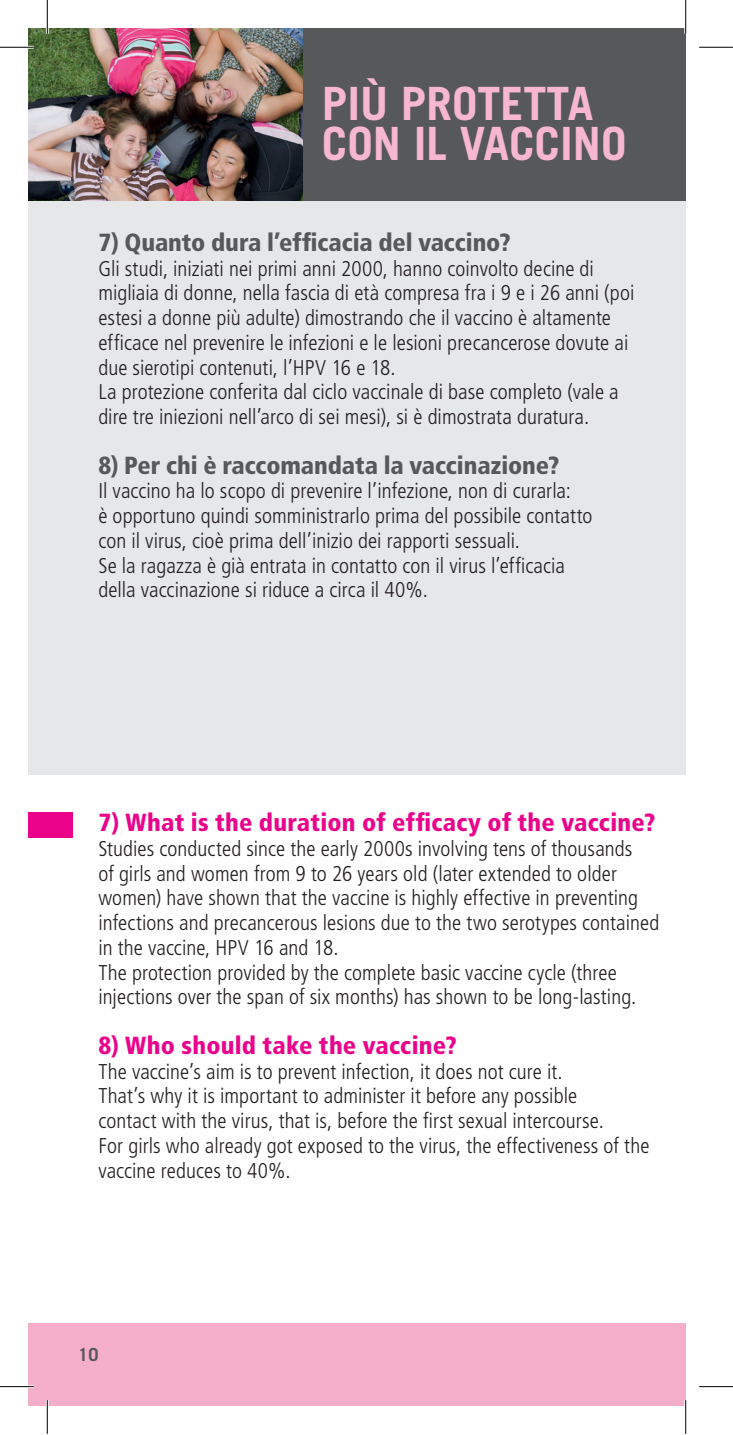
<style>
.page{position:relative;width:733px;height:1435px;background:#fff}
.page>*{position:absolute;margin:0;border:0;box-sizing:border-box;transform-origin:0 0}
.t1{font:700 45.9px/40.5px "Trade Gothic LT Std";color:#f6b7cf}
.Domanda{font:900 condensed 24.75px "Frutiger LT Std";letter-spacing:-.005em;color:#57585a}
.Domanda-2{font:900 condensed 24.75px "Frutiger LT Std";letter-spacing:.01em;color:#eb028b}
.Testo{font:300 condensed 21.38px/24.8px "Frutiger LT Std";letter-spacing:.005em;color:#231f20}
.t2{font:700 18px "Trade Gothic LT Std";color:#57585a}
</style>
<div class="page">
<div style="left:28px;top:200px;width:657px;height:574px;background:#e6e7e9"></div>
<div style="left:28px;top:813px;width:45px;height:25px;background:#eb028b"></div>
<div style="left:47px;top:28px;width:638px;height:172px;background:#57585a"></div>
<img style="left:28px;top:28px;width:274px;height:172px">
<div style="left:28px;top:1323px;width:657px;height:83px;background:#f5aeca"></div>
<hr style="left:685px;top:28px;width:1px;height:172px;background:#57585a">
<hr style="left:0;top:46px;width:34px;height:3px;background:#fff">
<hr style="left:0;top:1385px;width:34px;height:3px;background:#fff">
<hr style="left:46px;top:0;width:3px;height:34px;background:#fff">
<hr style="left:46px;top:1400px;width:3px;height:34px;background:#fff">
<hr style="left:684px;top:0;width:2px;height:34px;background:#fff">
<hr style="left:684px;top:1400px;width:2px;height:34px;background:#fff">
<hr style="left:0;top:47px;width:34px;height:1px;background:#000">
<hr style="left:699px;top:47px;width:33px;height:1px;background:#000">
<hr style="left:0;top:1386px;width:34px;height:1px;background:#000">
<hr style="left:699px;top:1386px;width:33px;height:1px;background:#000">
<hr style="left:47px;top:0;width:1px;height:34px;background:#000">
<hr style="left:47px;top:1400px;width:1px;height:34px;background:#000">
<hr style="left:685px;top:0;width:1px;height:34px;background:#000">
<hr style="left:685px;top:1400px;width:1px;height:34px;background:#000">
<h1 class="t1" style="left:322px;top:82px;width:306px">PIÙ PROTETTA<br>CON IL VACCINO</h1>
<p class="Domanda" style="left:98px;top:227px;width:413px">7) Quanto dura l’efficacia del vaccino?</p>
<p class="Testo" style="left:98px;top:256px;width:537px">Gli studi, iniziati nei primi anni 2000, hanno coinvolto decine di migliaia di donne, nella fascia di età compresa fra i 9 e i 26 anni (poi estesi a donne più adulte) dimostrando che il vaccino è altamente efficace nel prevenire le infezioni e le lesioni precancerose dovute ai due sierotipi contenuti, l’HPV 16 e 18.</p>
<p class="Testo" style="left:98px;top:380px;width:521px">La protezione conferita dal ciclo vaccinale di base completo (vale a dire tre iniezioni nell’arco di sei mesi), si è dimostrata duratura.</p>
<p class="Domanda" style="left:98px;top:450px;width:462px">8) Per chi è raccomandata la vaccinazione?</p>
<p class="Testo" style="left:98px;top:479px;width:474px">Il vaccino ha lo scopo di prevenire l’infezione, non di curarla:</p>
<p class="Testo" style="left:98px;top:504px;width:495px">è opportuno quindi somministrarlo prima del possibile contatto</p>
<p class="Testo" style="left:98px;top:528px;width:423px">con il virus, cioè prima dell’inizio dei rapporti sessuali.</p>
<p class="Testo" style="left:98px;top:553px;width:468px">Se la ragazza è già entrata in contatto con il virus l’efficacia</p>
<p class="Testo" style="left:98px;top:578px;width:331px">della vaccinazione si riduce a circa il 40%.</p>
<p class="Domanda-2" style="left:98px;top:808px;width:558px">7) What is the duration of efficacy of the vaccine?</p>
<p class="Testo" style="left:98px;top:836px;width:562px">Studies conducted since the early 2000s involving tens of thousands<br>of girls and women from 9 to 26 years old (later extended to older women) have shown that the vaccine is highly effective in preventing infections and precancerous lesions due to the two serotypes contained in the vaccine, HPV 16 and 18.</p>
<p class="Testo" style="left:98px;top:960px;width:539px">The protection provided by the complete basic vaccine cycle (three injections over the span of six months) has shown to be long-lasting.</p>
<p class="Domanda-2" style="left:98px;top:1030px;width:360px">8) Who should take the vaccine?</p>
<p class="Testo" style="left:98px;top:1059px;width:465px">The vaccine’s aim is to prevent infection, it does not cure it.</p>
<p class="Testo" style="left:98px;top:1084px;width:480px">That’s why it is important to administer it before any possible</p>
<p class="Testo" style="left:98px;top:1109px;width:507px">contact with the virus, that is, before the first sexual intercourse.</p>
<p class="Testo" style="left:98px;top:1133px;width:552px">For girls who already got exposed to the virus, the effectiveness of the vaccine reduces to 40%.</p>
<p class="t2" style="left:78px;top:1344px;width:22px">10</p>
</div>
